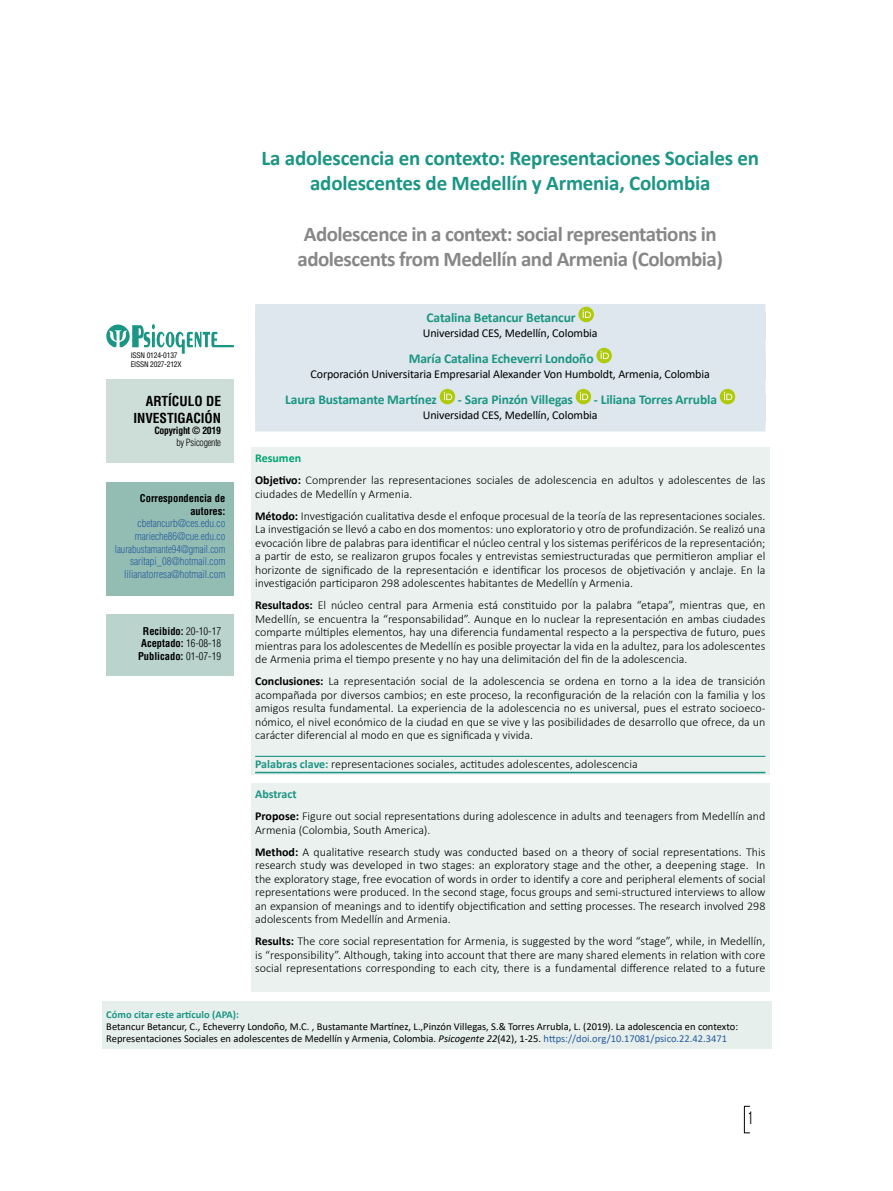
<style>
.page{position:relative;width:893px;height:1191px;background:#fff}
.page>*{position:absolute;margin:0;border:0;box-sizing:border-box;transform-origin:0 0}
.t1{font:700 21px/25.2px "Calibri";letter-spacing:-.01em;color:#1b9584;text-align:center}
.t2{font:700 21px/25.2px "Calibri";letter-spacing:-.025em;color:#878787}
.t3{font:18px "Bebas Neue";color:#000;scale:.67 1}
.t4{font:700 13.5px "Calibri";letter-spacing:-.01em;color:#1b9584}
.t5{font:700 condensed 13.5px/16.2px "Helvetica LT Std";color:#000;text-align:right}
.t6{font:300 12px/13.5px "Calibri";color:#000;text-align:justify}
.t7{font:12px "Calibri";letter-spacing:-.01em;color:#000}
.t8{font:10.5px/12px "Calibri";color:#000}
.t9{font:300 condensed 10.5px/12.6px "Helvetica LT Std";color:#275b9b;text-align:right}
.t10{font:700 condensed 10.5px/12.6px "Helvetica LT Std";color:#000;text-align:right}
.t11{font:700 10.5px "Calibri";color:#1b9584}
.t12{font:700 condensed 9.75px "Helvetica LT Std";letter-spacing:-.025em;color:#000}
.t13{font:300 condensed 9.75px "Helvetica LT Std";letter-spacing:-.025em;color:#000}
.t14{font:condensed 7.5px/9px "Helvetica LT Std";letter-spacing:-.025em;color:#000}
.s1{font-weight:300}
.s2{font-weight:700;color:#00a36f}
.s3{font-weight:700}
.s4{font-weight:700;color:#1b9584}
.s5{font-style:italic}
.s6{color:#275b9b}
</style>
<div class="page">
<div style="left:744px;top:1106px;width:6px;height:27px;border:1px solid #000"></div>
<div style="left:106px;top:379px;width:128px;height:84px;background:#cdded9"></div>
<svg style="left:106px;top:324px;width:128px;height:30px"></svg>
<div style="left:102px;top:1001px;width:669px;height:48px;background:#e7efed"></div>
<div style="left:106px;top:482px;width:128px;height:113px;background:#93bdb3"></div>
<div style="left:106px;top:614px;width:128px;height:61px;background:#bad3cd"></div>
<div style="left:255px;top:304px;width:510px;height:22px;background:#dde7ed"></div>
<div style="left:255px;top:324px;width:510px;height:25px;background:#dde7ed"></div>
<div style="left:255px;top:345px;width:510px;height:22px;background:#dde7ed"></div>
<div style="left:255px;top:365px;width:510px;height:25px;background:#dde7ed"></div>
<div style="left:255px;top:386px;width:510px;height:22px;background:#dde7ed"></div>
<div style="left:255px;top:406px;width:510px;height:25px;background:#dde7ed"></div>
<div style="left:251px;top:447px;width:519px;height:26px;background:#eaf1ef"></div>
<div style="left:251px;top:469px;width:519px;height:48px;background:#eaf1ef"></div>
<div style="left:251px;top:504px;width:519px;height:103px;background:#eaf1ef"></div>
<div style="left:251px;top:594px;width:519px;height:89px;background:#eaf1ef"></div>
<div style="left:251px;top:670px;width:519px;height:89px;background:#eaf1ef"></div>
<div style="left:251px;top:754px;width:519px;height:21px;background:linear-gradient(to right,#eaf1ef,#eaf1ef)"></div>
<hr style="left:255px;top:756px;width:510px;height:1px;background:#1b9584">
<hr style="left:255px;top:772px;width:510px;height:1px;background:#1b9584">
<div style="left:251px;top:783px;width:519px;height:26px;background:#eaf1ef"></div>
<div style="left:251px;top:805px;width:519px;height:48px;background:#eaf1ef"></div>
<div style="left:251px;top:840px;width:519px;height:103px;background:#eaf1ef"></div>
<div style="left:251px;top:930px;width:519px;height:62px;background:#eaf1ef"></div>
<svg style="left:578px;top:307px;width:16px;height:15px"></svg>
<svg style="left:583px;top:309px;width:8px;height:9px"></svg>
<svg style="left:596px;top:348px;width:16px;height:15px"></svg>
<svg style="left:600px;top:351px;width:9px;height:8px"></svg>
<div style="left:440px;top:389px;width:15px;height:15px;background:#afca0b;border-radius:50%"></div>
<svg style="left:444px;top:392px;width:8px;height:8px"></svg>
<div style="left:576px;top:389px;width:15px;height:15px;background:#afca0b;border-radius:50%"></div>
<svg style="left:580px;top:392px;width:8px;height:8px"></svg>
<div style="left:720px;top:389px;width:15px;height:15px;background:#afca0b;border-radius:50%"></div>
<svg style="left:724px;top:392px;width:8px;height:8px"></svg>
<p class="t14" style="left:131px;top:351px;width:52px">ISSN 0124-0137<br>EISSN 2027-212X</p>
<p class="t5" style="left:133px;top:393px;width:89px">ARTÍCULO DE<br>INVESTIGACIÓN</p>
<p class="t12" style="left:154px;top:424px;width:68px">Copyright © 2019</p>
<p class="t13" style="left:176px;top:436px;width:46px">by Psicogente</p>
<p class="t10" style="left:140px;top:492px;width:87px">Correspondencia de autores:</p>
<p class="t9" style="left:115px;top:517px;width:112px">cbetancurb@ces.edu.co marieche86@cue.edu.co laurabustamante94@gmail.com saritapi_08@hotmail.com lilianatorresa@hotmail.com</p>
<p class="t10" style="left:138px;top:624px;width:85px;text-align:center">Recibido: <span class="s1">20-10-17<br></span>Aceptado: <span class="s1">16-08-18<br></span>Publicado: <span class="s1">01-07-19</span></p>
<h1 class="t1" style="left:262px;top:145px;width:499px">La adolescencia en contexto: Representaciones Sociales en adolescentes de Medellín y Armenia, Colombia</h1>
<h1 class="t2" style="left:298px;top:221px;width:427px">Adolescence in a context: social representations in adolescents from Medellín and Armenia (Colombia)</h1>
<p class="t4" style="left:427px;top:308px;width:151px">Catalina Betancur Betancur</p>
<p class="t7" style="left:423px;top:324px;width:176px">Universidad CES, Medellín, Colombia</p>
<p class="t4" style="left:409px;top:349px;width:186px">María Catalina Echeverri Londoño</p>
<p class="t7" style="left:311px;top:365px;width:401px">Corporación Universitaria Empresarial Alexander Von Humboldt, Armenia, Colombia</p>
<p class="t4" style="left:285px;top:390px;width:153px">Laura Bustamante Martínez</p>
<p class="t4" style="left:458px;top:390px;width:117px">- Sara Pinzón Villegas</p>
<p class="t4" style="left:594px;top:390px;width:125px">- Liliana Torres Arrubla</p>
<p class="t7" style="left:423px;top:406px;width:176px">Universidad CES, Medellín, Colombia</p>
<p class="t6" style="left:255px;top:447px;width:512px;line-height:22px"><span class="s2">Resumen<br></span><span class="s3">Objetivo:</span> Comprender las representaciones sociales de adolescencia en adultos y adolescentes de las</p>
<p class="t6" style="left:255px;top:482px;width:512px;line-height:22px">ciudades de Medellín y Armenia.<br><span class="s3">Método:</span> Investigación cualitativa desde el enfoque procesual de la teoría de las representaciones sociales.</p>
<p class="t6" style="left:255px;top:522px;width:512px">La investigación se llevó a cabo en dos momentos: uno exploratorio y otro de profundización. Se realizó una evocación libre de palabras para identificar el núcleo central y los sistemas periféricos de la representación; a partir de esto, se realizaron grupos focales y entrevistas semiestructuradas que permitieron ampliar el horizonte de significado de la representación e identificar los procesos de objetivación y anclaje. En la investigación participaron 298 adolescentes habitantes de Medellín y Armenia.</p>
<p class="t6" style="left:255px;top:598px;width:512px"><span class="s3">Resultados:</span> El núcleo central para Armenia está constituido por la palabra “etapa”, mientras que, en Medellín, se encuentra la “responsabilidad”. Aunque en lo nuclear la representación en ambas ciudades comparte múltiples elementos, hay una diferencia fundamental respecto a la perspectiva de futuro, pues mientras para los adolescentes de Medellín es posible proyectar la vida en la adultez, para los adolescentes de Armenia prima el tiempo presente y no hay una delimitación del fin de la adolescencia.</p>
<p class="t6" style="left:255px;top:674px;width:512px"><span class="s3">Conclusiones:</span> La representación social de la adolescencia se ordena en torno a la idea de transición acompañada por diversos cambios; en este proceso, la reconfiguración de la relación con la familia y los amigos resulta fundamental. La experiencia de la adolescencia no es universal, pues el estrato socioeco&shy;nómico, el nivel económico de la ciudad en que se vive y las posibilidades de desarrollo que ofrece, da un carácter diferencial al modo en que es significada y vivida.</p>
<p class="t6" style="left:255px;top:756px;width:384px"><span class="s4">Palabras clave:</span> representaciones sociales, actitudes adolescentes, adolescencia</p>
<p class="t6" style="left:255px;top:783px;width:512px;line-height:22px"><span class="s4">Abstract<br></span><span class="s3">Propose:</span> Figure out social representations during adolescence in adults and teenagers from Medellín and</p>
<p class="t6" style="left:255px;top:818px;width:512px;line-height:22px">Armenia (Colombia, South America).<br><span class="s3">Method:</span> A qualitative research study was conducted based on a theory of social representations. This</p>
<p class="t6" style="left:255px;top:858px;width:512px">research study was developed in two stages: an exploratory stage and the other, a deepening stage. In the exploratory stage, free evocation of words in order to identify a core and peripheral elements of social representations were produced. In the second stage, focus groups and semi-structured interviews to allow an expansion of meanings and to identify objectification and setting processes. The research involved 298 adolescents from Medellín and Armenia.</p>
<p class="t6" style="left:255px;top:934px;width:512px"><span class="s3">Results:</span> The core social representation for Armenia, is suggested by the word “stage”, while, in Medellín, is “responsibility”. Although, taking into account that there are many shared elements in relation with core social representations corresponding to each city, there is a fundamental difference related to a future</p>
<p class="t11" style="left:106px;top:1007px;width:134px">Cómo citar este artículo (APA):</p>
<p class="t8" style="left:106px;top:1020px;width:633px">Betancur Betancur, C., Echeverry Londoño, M.C. , Bustamante Martínez, L.,Pinzón Villegas, S.&amp; Torres Arrubla, L. (2019). La adolescencia en contexto:<br>Representaciones Sociales en adolescentes de Medellín y Armenia, Colombia. <span class="s5">Psicogente 22</span>(42), 1-25. <span class="s6">https://doi.org/10.17081/psico.22.42.3471</span></p>
<h2 class="t3" style="left:748px;top:1108px;width:8px">1</h2>
</div>
